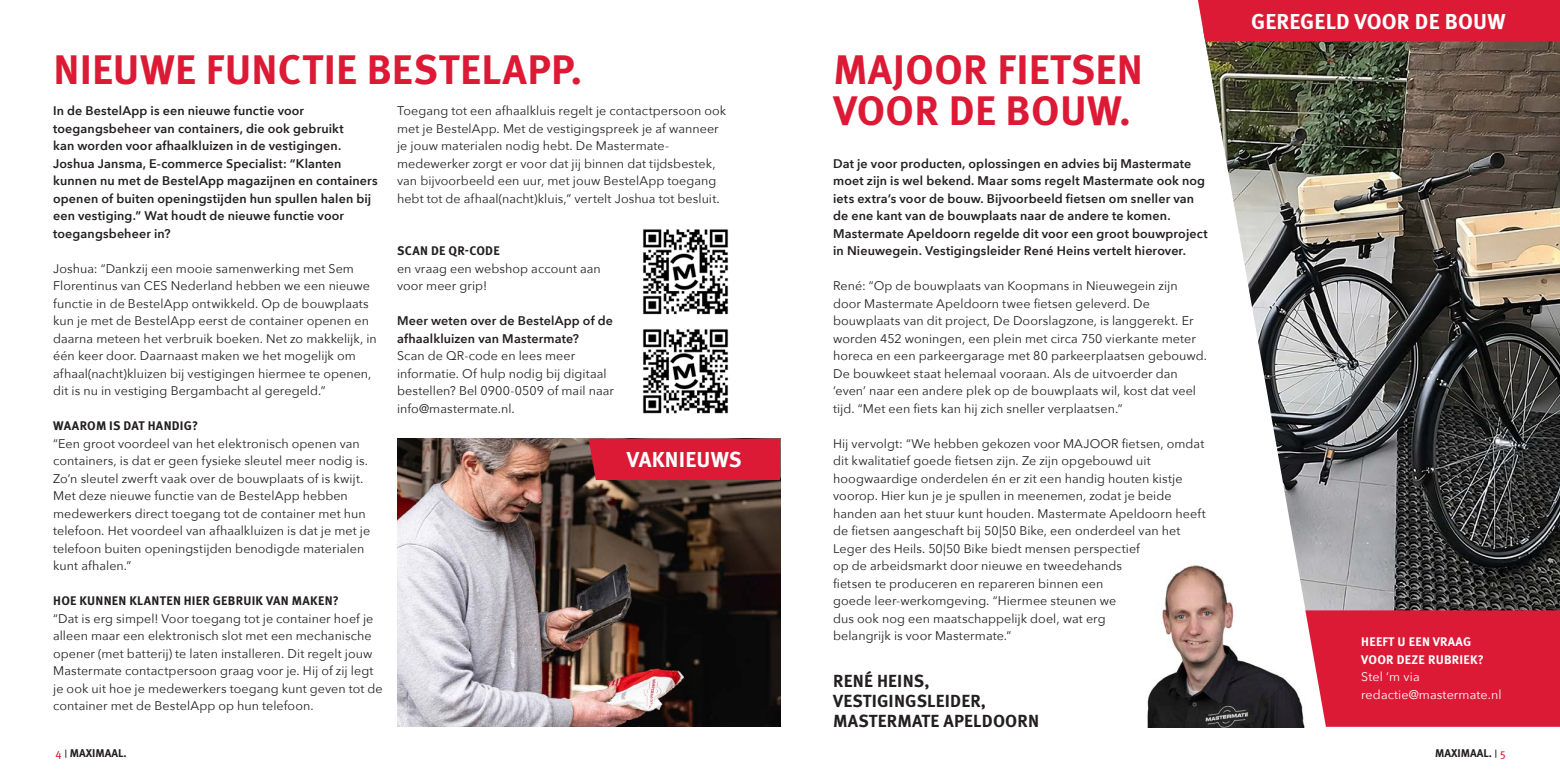
<style>
.page{position:relative;width:1560px;height:780px;background:#fff}
.page>*{position:absolute;margin:0;border:0;box-sizing:border-box;transform-origin:0 0}
.MM-kop_Meta{font:700 41.25px/41.1px "Meta OT";letter-spacing:.01em;color:#dc1a36}
.t1{font:700 21.62px "Meta OT";letter-spacing:.01em;color:#fff}
.t2{font:700 17.5px/20px "Meta OT";letter-spacing:.01em;color:#231f20}
.MM-platte_tekst{font:12.5px/17.5px "Avenir Next";letter-spacing:.005em;color:#231f20}
.MM-intro_tekst{font:600 12.5px/17.5px "Avenir Next";letter-spacing:.01em;color:#231f20}
.MM-tussenkopje{font:700 12.5px "Meta OT";letter-spacing:.02em;color:#231f20}
.t3{font:12.5px/17.5px "Avenir Next";letter-spacing:.01em;color:#fff}
.t4{font:700 12.5px "Meta OT";letter-spacing:.02em;color:#fff}
.t5{font:700 11.25px "Meta OT";color:#231f20}
.s1{font-weight:400;color:#dc1a36}
.s2{font-weight:400;font-size:8.5px}
</style>
<div class="page">
<img style="left:1205px;top:41px;width:354px;height:569px">
<img style="left:397px;top:438px;width:383px;height:288px">
<div style="left:588px;top:438px;width:193px;height:42px;background:#dc1a36"></div>
<img style="left:643px;top:229px;width:85px;height:86px">
<svg style="left:643px;top:329px;width:85px;height:85px"></svg>
<img style="left:1147px;top:554px;width:166px;height:173px">
<div style="left:1305px;top:610px;width:254px;height:116px;background:#dc1a36"></div>
<div style="left:1198px;top:0;width:361px;height:41px;background:#dc1a36"></div>
<p class="MM-kop_Meta" style="left:53px;top:51px;width:530px">NIEUWE FUNCTIE BESTELAPP.</p>
<p class="MM-intro_tekst" style="left:53px;top:102px;width:326px">In de BestelApp is een nieuwe functie voor toegangsbeheer van containers, die ook gebruikt<br>kan worden voor afhaalkluizen in de vestigingen.<br>Joshua Jansma, E-commerce Specialist: “Klanten kunnen nu met de BestelApp magazijnen en containers openen of buiten openingstijden hun spullen halen bij een vestiging.” Wat houdt de nieuwe functie voor toegangsbeheer in?</p>
<p class="MM-platte_tekst" style="left:53px;top:259px;width:325px">Joshua: “Dankzij een mooie samenwerking met Sem Florentinus van CES Nederland hebben we een nieuwe functie in de BestelApp ontwikkeld. Op de bouwplaats kun je met de BestelApp eerst de container openen en daarna meteen het verbruik boeken. Net zo makkelijk, in één keer door. Daarnaast maken we het mogelijk om afhaal(nacht)kluizen bij vestigingen hiermee te openen, dit is nu in vestiging Bergambacht al geregeld.”</p>
<p class="MM-tussenkopje" style="left:53px;top:418px;width:146px">WAAROM IS DAT HANDIG?</p>
<p class="MM-platte_tekst" style="left:53px;top:434px;width:318px">“Een groot voordeel van het elektronisch openen van containers, is dat er geen fysieke sleutel meer nodig is.<br>Zo’n sleutel zwerft vaak over de bouwplaats of is kwijt.<br>Met deze nieuwe functie van de BestelApp hebben medewerkers direct toegang tot de container met hun telefoon. Het voordeel van afhaalkluizen is dat je met je telefoon buiten openingstijden benodigde materialen kunt afhalen.”</p>
<p class="MM-tussenkopje" style="left:53px;top:593px;width:287px">HOE KUNNEN KLANTEN HIER GEBRUIK VAN MAKEN?</p>
<p class="MM-platte_tekst" style="left:53px;top:609px;width:331px">“Dat is erg simpel! Voor toegang tot je container hoef je alleen maar een elektronisch slot met een mechanische opener (met batterij) te laten installeren. Dit regelt jouw Mastermate contactpersoon graag voor je. Hij of zij legt je ook uit hoe je medewerkers toegang kunt geven tot de container met de BestelApp op hun telefoon.</p>
<p class="MM-platte_tekst" style="left:397px;top:101px;width:331px">Toegang tot een afhaalkluis regelt je contactpersoon ook met je BestelApp. Met de vestigingspreek je af wanneer je jouw materialen nodig hebt. De Mastermate&shy;medewerker zorgt er voor dat jij binnen dat tijdsbestek, van bijvoorbeeld een uur, met jouw BestelApp toegang hebt tot de afhaal(nacht)kluis,” vertelt Joshua tot besluit.</p>
<p class="MM-tussenkopje" style="left:397px;top:243px;width:104px">SCAN DE QR-CODE</p>
<p class="MM-platte_tekst" style="left:397px;top:259px;width:205px">en vraag een webshop account aan voor meer grip!</p>
<p class="MM-intro_tekst" style="left:397px;top:312px;width:217px">Meer weten over de BestelApp of de afhaalkluizen van Mastermate?</p>
<p class="MM-platte_tekst" style="left:397px;top:346px;width:218px">Scan de QR-code en lees meer informatie. Of hulp nodig bij digitaal bestellen? Bel 0900-0509 of mail naar info@mastermate.nl.</p>
<p class="t1" style="left:626px;top:447px;width:116px">VAKNIEUWS</p>
<p class="MM-kop_Meta" style="left:833px;top:51px;width:311px">MAJOOR FIETSEN<br>VOOR DE BOUW.</p>
<p class="MM-intro_tekst" style="left:833px;top:154px;width:376px">Dat je voor producten, oplossingen en advies bij Mastermate moet zijn is wel bekend. Maar soms regelt Mastermate ook nog iets extra’s voor de bouw. Bijvoorbeeld fietsen om sneller van de ene kant van de bouwplaats naar de andere te komen.<br>Mastermate Apeldoorn regelde dit voor een groot bouwproject in Nieuwegein. Vestigingsleider René Heins vertelt hierover.</p>
<p class="MM-platte_tekst" style="left:833px;top:276px;width:375px">René: “Op de bouwplaats van Koopmans in Nieuwegein zijn door Mastermate Apeldoorn twee fietsen geleverd. De bouwplaats van dit project, De Doorslagzone, is langgerekt. Er worden 452 woningen, een plein met circa 750 vierkante meter horeca en een parkeergarage met 80 parkeerplaatsen gebouwd.<br>De bouwkeet staat helemaal vooraan. Als de uitvoerder dan ‘even’ naar een andere plek op de bouwplaats wil, kost dat veel tijd. “Met een fiets kan hij zich sneller verplaatsen.”</p>
<p class="MM-platte_tekst" style="left:833px;top:434px;width:374px">Hij vervolgt: “We hebben gekozen voor MAJOOR fietsen, omdat dit kwalitatief goede fietsen zijn. Ze zijn opgebouwd uit hoogwaardige onderdelen én er zit een handig houten kistje voorop. Hier kun je je spullen in meenemen, zodat je beide handen aan het stuur kunt houden. Mastermate Apeldoorn heeft de fietsen aangeschaft bij 50|50 Bike, een onderdeel van het Leger des Heils. 50|50 Bike biedt mensen perspectief<br>op de arbeidsmarkt door nieuwe en tweedehands<br>fietsen te produceren en repareren binnen een<br>goede leer-werkomgeving. “Hiermee steunen we<br>dus ook nog een maatschappelijk doel, wat erg<br>belangrijk is voor Mastermate.”</p>
<p class="t2" style="left:833px;top:671px;width:207px">RENÉ HEINS,<br>VESTIGINGSLEIDER,<br>MASTERMATE APELDOORN</p>
<p class="t1" style="left:1250px;top:8px;width:256px">GEREGELD VOOR DE BOUW</p>
<p class="t4" style="left:1360px;top:634px;width:111px">HEEFT U EEN VRAAG</p>
<p class="t4" style="left:1360px;top:652px;width:124px">VOOR DEZE RUBRIEK?</p>
<p class="t3" style="left:1360px;top:667px;width:142px">Stel ‘m via redactie@mastermate.nl</p>
<p class="t5" style="left:56px;top:746px;width:73px"><span class="s1">4</span> <span class="s2">|</span> MAXIMAAL.</p>
<p class="t5" style="left:1434px;top:746px;width:72px">MAXIMAAL. <span class="s2">|</span> <span class="s1">5</span></p>
</div>
